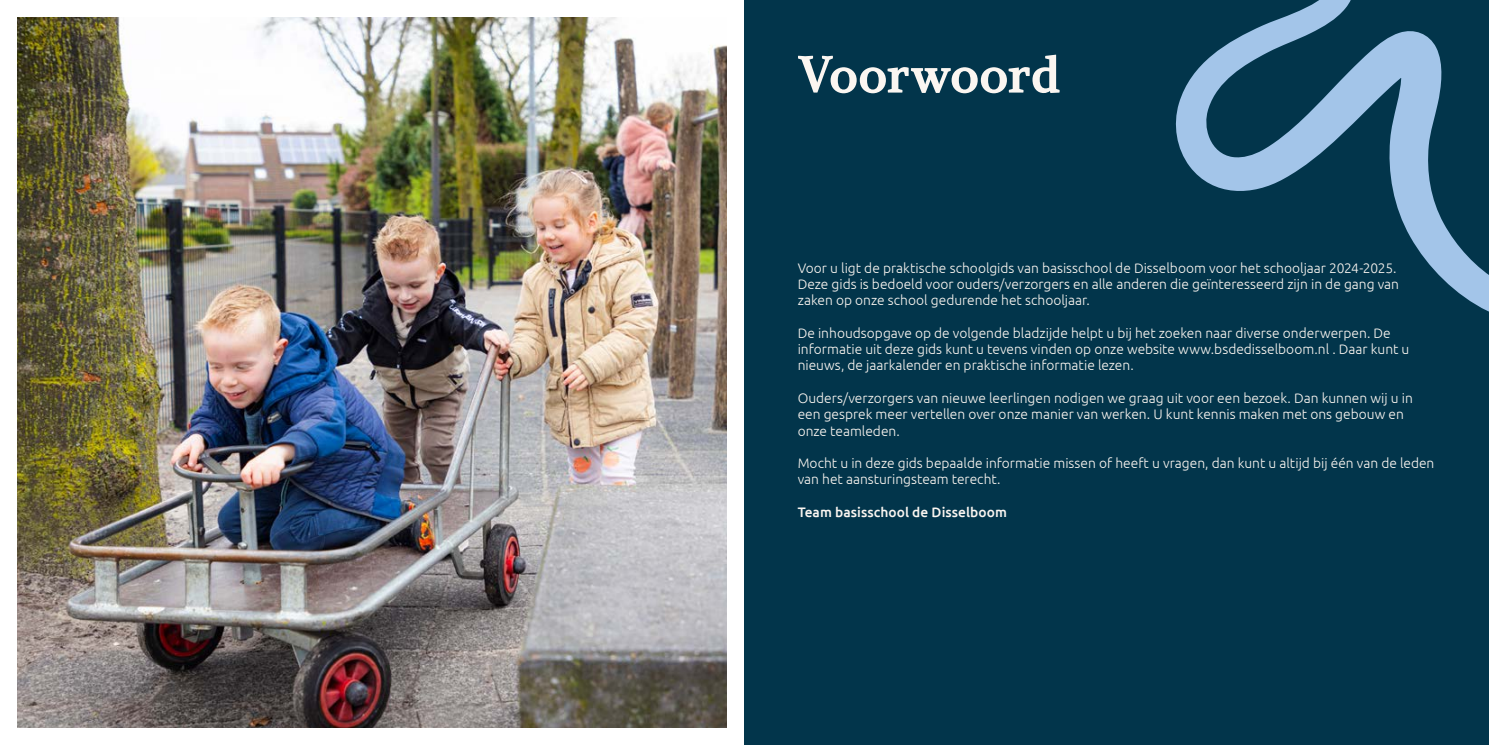
<style>
.page{position:relative;width:1489px;height:745px;background:#fff}
.page>*{position:absolute;margin:0;border:0;box-sizing:border-box;transform-origin:0 0}
.t1{font:52.5px "Polga";letter-spacing:-.015em;color:#fbf6f1}
.t2{font:300 13.75px/16.2px "Ubuntu";color:#fbf6f1}
.t3{font:500 13.75px "Ubuntu";letter-spacing:.005em;color:#fbf6f1}
</style>
<div class="page">
<div style="left:744px;top:0;width:744px;height:744px;background:#02354b"></div>
<img style="left:18px;top:18px;width:708px;height:708px">
<svg style="left:1175px;top:0;width:313px;height:311px"></svg>
<h1 class="t1" style="left:797px;top:46px;width:264px">Voorwoord</h1>
<p class="t2" style="left:797px;top:259px;width:603px">Voor u ligt de praktische schoolgids van basisschool de Disselboom voor het schooljaar 2024-2025.<br>Deze gids is bedoeld voor ouders/verzorgers en alle anderen die geïnteresseerd zijn in de gang van zaken op onze school gedurende het schooljaar.</p>
<p class="t2" style="left:797px;top:324px;width:613px">De inhoudsopgave op de volgende bladzijde helpt u bij het zoeken naar diverse onderwerpen. De informatie uit deze gids kunt u tevens vinden op onze website www.bsdedisselboom.nl . Daar kunt u nieuws, de jaarkalender en praktische informatie lezen.</p>
<p class="t2" style="left:797px;top:389px;width:616px">Ouders/verzorgers van nieuwe leerlingen nodigen we graag uit voor een bezoek. Dan kunnen wij u in een gesprek meer vertellen over onze manier van werken. U kunt kennis maken met ons gebouw en onze teamleden.</p>
<p class="t2" style="left:797px;top:454px;width:638px">Mocht u in deze gids bepaalde informatie missen of heeft u vragen, dan kunt u altijd bij één van de leden van het aansturingsteam terecht.</p>
<p class="t3" style="left:797px;top:503px;width:211px">Team basisschool de Disselboom</p>
</div>
